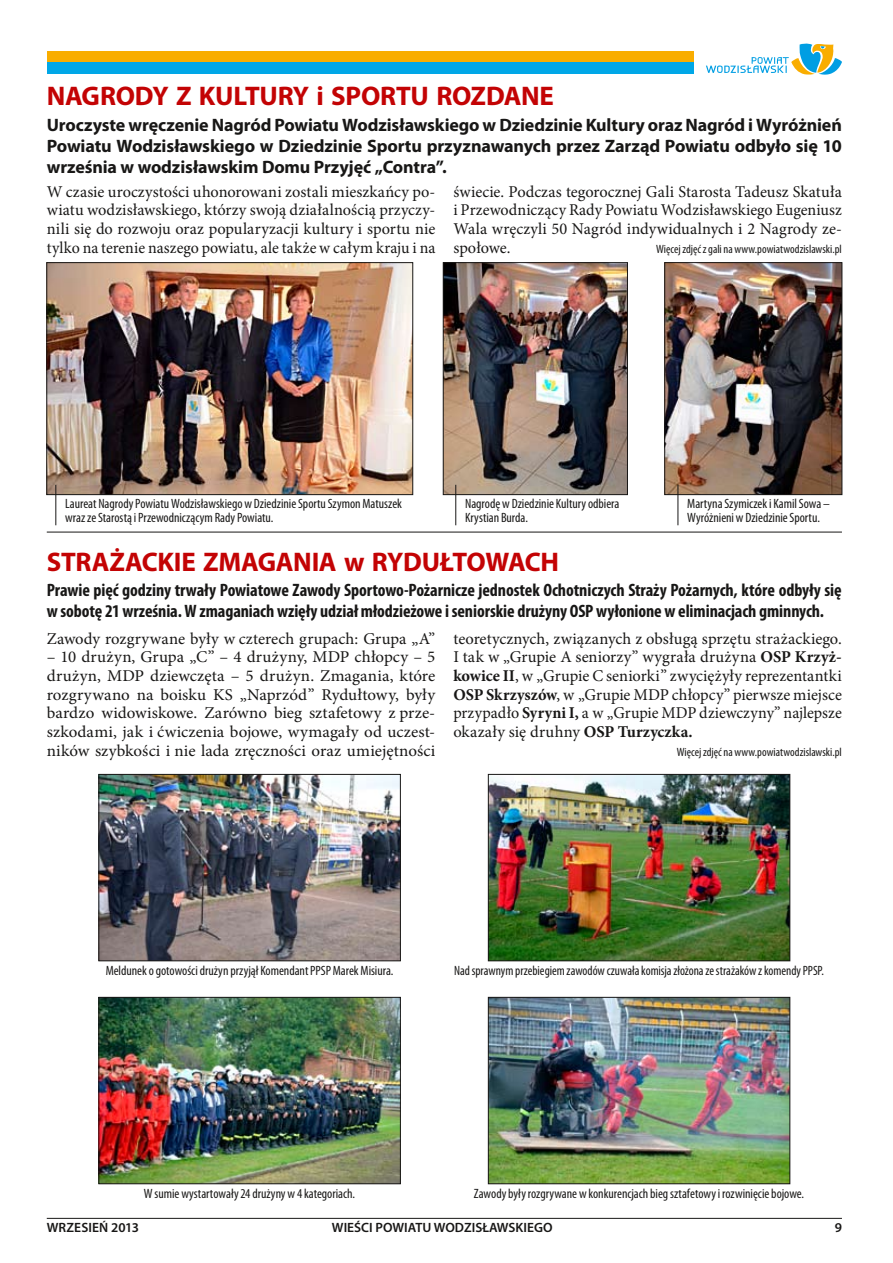
<style>
.page{position:relative;width:893px;height:1263px;background:#fff}
.page>*{position:absolute;margin:0;border:0;box-sizing:border-box;transform-origin:0 0}
.t1{font:700 27px "Myriad Pro";letter-spacing:-.01em;color:#c30304}
.t2{font:700 condensed 18px/21px "Myriad Pro";letter-spacing:-.005em;color:#181716}
.t3{font:700 18px/21px "Myriad Pro";letter-spacing:-.01em;color:#181716;text-align:justify}
.t4{font:16.5px/18.6px "Minion Pro";letter-spacing:.005em;color:#181716;text-align:justify}
.t5{font:condensed 13.5px/13.5px "Myriad Pro";color:#181716}
.t6{font:condensed 13.5px "Myriad Pro";color:#181716;scale:.96 1}
.t7{font:600 13.5px "Myriad Pro";color:#181716}
.t8{font:condensed 12px "Myriad Pro";color:#181716}
.s1{font-weight:700}
</style>
<div class="page">
<svg style="left:706px;top:43px;width:136px;height:32px"></svg>
<div style="left:47px;top:51px;width:646px;height:11px;background:#f9ad00"></div>
<div style="left:47px;top:62px;width:646px;height:11px;background:#00a7e7"></div>
<hr style="left:47px;top:1218px;width:795px;height:1px;background:#181716">
<img style="left:49px;top:264px;width:362px;height:229px">
<div style="left:47px;top:262px;width:366px;height:233px;border:1px solid #181716"></div>
<img style="left:101px;top:776px;width:298px;height:183px">
<div style="left:99px;top:774px;width:302px;height:187px;border:1px solid #181716"></div>
<img style="left:101px;top:999px;width:298px;height:183px">
<div style="left:99px;top:997px;width:302px;height:187px;border:1px solid #181716"></div>
<img style="left:490px;top:776px;width:298px;height:183px">
<div style="left:488px;top:774px;width:302px;height:187px;border:1px solid #181716"></div>
<img style="left:490px;top:999px;width:298px;height:183px">
<div style="left:488px;top:997px;width:302px;height:187px;border:1px solid #181716"></div>
<img style="left:445px;top:264px;width:181px;height:229px">
<div style="left:443px;top:262px;width:185px;height:233px;border:1px solid #181716"></div>
<img style="left:666px;top:264px;width:174px;height:229px">
<div style="left:664px;top:262px;width:178px;height:233px;border:1px solid #181716"></div>
<hr style="left:47px;top:532px;width:795px;height:1px;background:#181716">
<hr style="left:55px;top:485px;width:1px;height:40px;background:#181716">
<hr style="left:455px;top:485px;width:1px;height:40px;background:#181716">
<hr style="left:678px;top:485px;width:1px;height:40px;background:#181716">
<h1 class="t1" style="left:47px;top:79px;width:72px">Nagrod</h1>
<h1 class="t1" style="left:152px;top:79px;width:40px">y zkultur</h1>
<h1 class="t1" style="left:293px;top:79px;width:47px">y i sportu</h1>
<h1 class="t1" style="left:436px;top:79px;width:18px">rozdan</h1>
<h1 class="t1" style="left:540px;top:79px;width:16px">e</h1>
<p class="t3" style="left:47px;top:113px;width:797px">Uroczyste wręczenie Nagród Powiatu Wodzisławskiego w Dziedzinie Kultury oraz Nagród i Wyróżnień Powiatu Wodzisławskiego w Dziedzinie Sportu przyznawanych przez Zarząd Powiatu odbyło się 10 września w wodzisławskim Domu Przyjęć „Contra”.</p>
<p class="t4" style="left:47px;top:182px;width:390px">W czasie uroczystości uhonorowani zostali mieszkańcy po&shy;wiatu wodzisławskiego, którzy swoją działalnością przyczy&shy;nili się do rozwoju oraz popularyzacji kultury i sportu nie tylko na terenie naszego powiatu, ale także w całym kraju i na</p>
<p class="t4" style="left:453px;top:182px;width:390px">świecie. Podczas tegorocznej Gali Starosta Tadeusz Skatuła i Przewodniczący Rady Powiatu Wodzisławskiego Eugeniusz Wala wręczyli 50 Nagród indywidualnych i 2 Nagrody ze&shy;społowe.</p>
<p class="t8" style="left:656px;top:241px;width:187px">Więcej zdjęć zgali na www.powiatwodzislawski.pl</p>
<p class="t5" style="left:65px;top:497px;width:338px">Laureat Nagrody Powiatu Wodzisławskiego w Dziedzinie Sportu Szymon Matuszek wraz ze Starostą i Przewodniczącym Rady Powiatu.</p>
<p class="t5" style="left:465px;top:497px;width:156px">Nagrodę w Dziedzinie Kultury odbiera<br>Krystian Burda.</p>
<p class="t5" style="left:687px;top:497px;width:144px">Martyna Szymiczek i Kamil Sowa –<br>Wyróżnieni w Dziedzinie Sportu.</p>
<h1 class="t1" style="left:47px;top:544px;width:425px">Strażackie zmagan ia w Rydułtowa</h1>
<h1 class="t1" style="left:525px;top:544px;width:36px">ch</h1>
<p class="t2" style="left:47px;top:579px;width:796px">Prawie pięć godziny trwały Powiatowe Zawody Sportowo-Pożarnicze jednostek Ochotniczych Straży Pożarnych, które odbyły się wsobotę 21 września. Wzmaganiach wzięły udział młodzieżowe iseniorskie drużyny OSP wyłonione weliminacjach gminnych.</p>
<p class="t4" style="left:47px;top:629px;width:390px">Zawody rozgrywane były w czterech grupach: Grupa „A”</p>
<p class="t4" style="left:47px;top:648px;width:390px">– 10 drużyn, Grupa „C” – 4 drużyny, MDP chłopcy – 5 drużyn, MDP dziewczęta – 5 drużyn. Zmagania, które rozgrywano na boisku KS „Naprzód” Rydułtowy, były bardzo widowiskowe. Zarówno bieg sztafetowy z prze&shy;szkodami, jak i ćwiczenia bojowe, wymagały od uczest&shy;ników szybkości i nie lada zręczności oraz umiejętności</p>
<p class="t4" style="left:453px;top:629px;width:390px">teoretycznych, związanych z obsługą sprzętu strażackiego.<br>I tak w „Grupie A seniorzy” wygrała drużyna <span class="s1">OSP Krzyż&shy;kowice II</span>, w „Grupie C seniorki” zwyciężyły reprezentantki <span class="s1">OSP Skrzyszów</span>, w „Grupie MDP chłopcy” pierwsze miejsce przypadło <span class="s1">Syryni I,</span> a w „Grupie MDP dziewczyny” najlepsze okazały się druhny <span class="s1">OSP Turzyczka.</span></p>
<p class="t8" style="left:677px;top:744px;width:167px">Więcej zdjęć na www.powiatwodzislawski.pl</p>
<p class="t5" style="left:106px;top:964px;width:289px">Meldunek o gotowości drużyn przyjął Komendant PPSP Marek Misiura.</p>
<p class="t6" style="left:454px;top:962px;width:387px">Nad sprawnym przebiegiem zawodów czuwała komisja złożona ze strażaków z komendy PPSP.</p>
<p class="t5" style="left:144px;top:1187px;width:213px">W sumie wystartowały 24 drużyny w 4 kategoriach.</p>
<p class="t5" style="left:474px;top:1187px;width:332px">Zawody były rozgrywane w konkurencjach bieg sztafetowy i rozwinięcie bojowe.</p>
<p class="t7" style="left:47px;top:1219px;width:94px">WRZESIEŃ 2013</p>
<p class="t7" style="left:332px;top:1219px;width:222px">WIEŚCI POWIATU WODZISŁAWSKIEGO</p>
<p class="t7" style="left:835px;top:1219px;width:9px">9</p>
</div>
